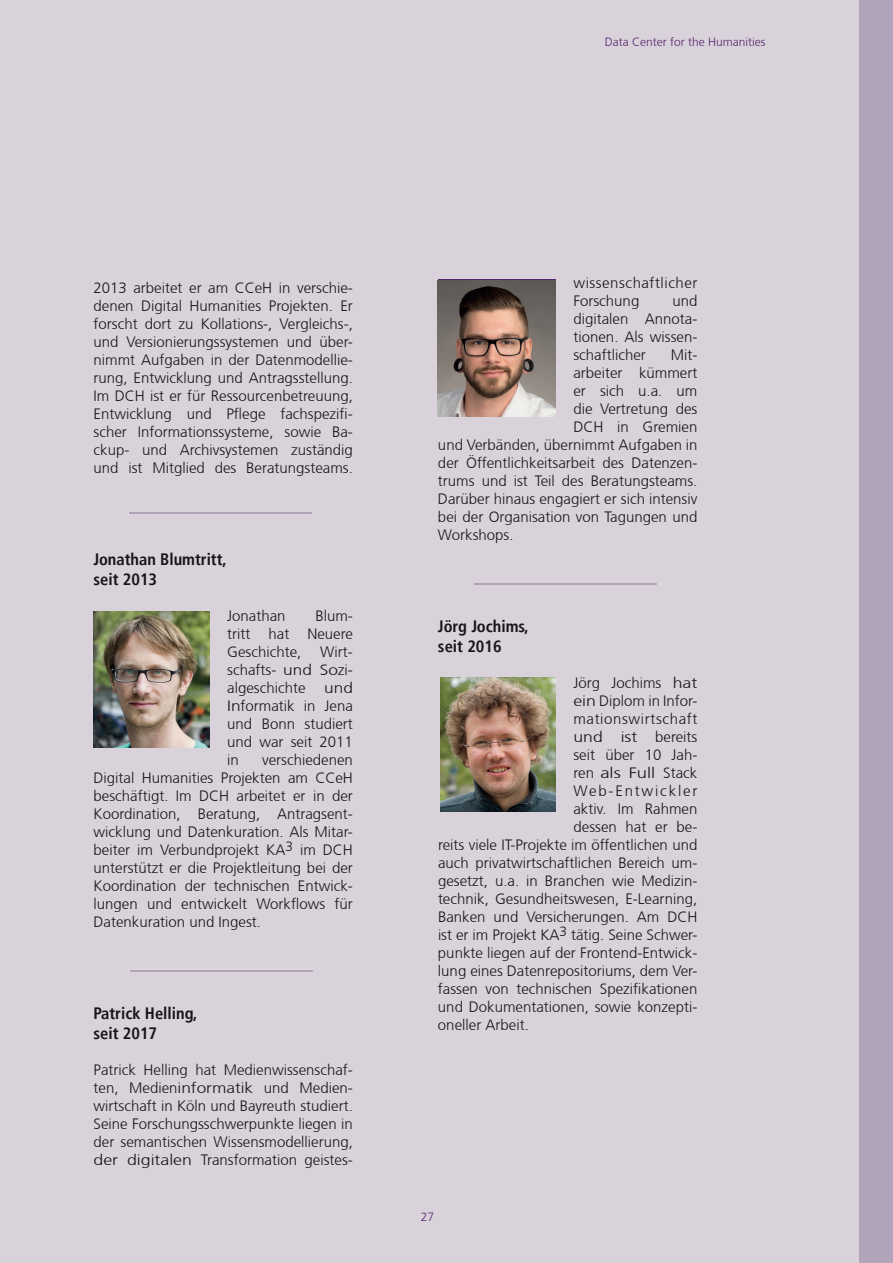
<style>
.page{position:relative;width:893px;height:1263px;background:#fff}
.page>*{position:absolute;margin:0;border:0;box-sizing:border-box;transform-origin:0 0}
.t1{font:700 condensed 16.5px/19.8px "Frutiger LT";color:#17151a}
.t2{font:300 15px/18px "Frutiger CE";color:#17151a;text-align:justify}
.t3{font:300 15px/18px "Frutiger CE";letter-spacing:.035em;color:#17151a}
.t4{font:300 15px "Frutiger CE";color:#17151a;scale:1.18 1}
.t5{font:300 15px "Frutiger CE";letter-spacing:.04em;color:#17151a}
.t6{font:300 15px "Frutiger CE";letter-spacing:.12em;color:#17151a}
.t7{font:300 15px "Frutiger CE";color:#17151a;scale:1.17 1}
.t8{font:300 12px "Frutiger CE";color:#57256d}
</style>
<div class="page">
<div style="left:0;top:0;width:859px;height:1263px;background:#d9d2db"></div>
<hr style="left:129px;top:513px;width:182px;height:1px;background:#b1a3b9">
<hr style="left:130px;top:970px;width:183px;height:1px;background:#b1a3b9">
<hr style="left:474px;top:583px;width:183px;height:2px;background:#b1a3b9">
<img style="left:94px;top:611px;width:116px;height:137px">
<img style="left:438px;top:281px;width:118px;height:135px">
<div style="left:859px;top:0;width:34px;height:1263px;background:#b1a3b9"></div>
<img style="left:440px;top:677px;width:116px;height:135px">
<p class="t8" style="left:605px;top:35px;width:162px">Data Center for the Humanities</p>
<p class="t2" style="left:94px;top:279px;width:261px">2013 arbeitet er am CCeH in verschie&shy;denen Digital Humanities Projekten. Er forscht dort zu Kollations-, Vergleichs-, und Versionierungssystemen und über&shy;nimmt Aufgaben in der Datenmodellie&shy;rung, Entwicklung und Antragsstellung.<br>Im DCH ist er für Ressourcenbetreuung, Entwicklung und Pflege fachspezifi&shy;scher Informationssysteme, sowie Ba&shy;ckup- und Archivsystemen zuständig und ist Mitglied des Beratungsteams.</p>
<p class="t1" style="left:94px;top:550px;width:135px">Jonathan Blumtritt, seit 2013</p>
<p class="t2" style="left:227px;top:607px;width:60px">Jonathan</p>
<p class="t2" style="left:227px;top:607px;width:127px;text-indent:88px">Blum&shy;tritt hat Neuere Geschichte, Wirt&shy;schafts- und Sozi&shy;algeschichte und Informatik in Jena und Bonn studiert und war seit 2011 in</p>
<p class="t2" style="left:94px;top:751px;width:261px;text-indent:169px">verschiedenen Digital Humanities Projekten am CCeH beschäftigt. Im DCH arbeitet er in der Koordination, Beratung, Antragsent&shy;wicklung und Datenkuration. Als Mitar&shy;beiter im Verbundprojekt KA<sup>3</sup> im DCH unterstützt er die Projektleitung bei der Koordination der technischen Entwick&shy;lungen und entwickelt Workflows für Datenkuration und Ingest.</p>
<p class="t1" style="left:94px;top:1003px;width:105px">Patrick Helling, seit 2017</p>
<p class="t2" style="left:94px;top:1060px;width:261px">Patrick Helling hat Medienwissenschaf&shy;ten, Medieninformatik und Medien&shy;wirtschaft in Köln und Bayreuth studiert.<br>Seine Forschungsschwerpunkte liegen in der semantischen Wissensmodellierung, der digitalen Transformation geistes-</p>
<p class="t3" style="left:573px;top:274px;width:125px">wissenschaftlicher<br>Forschung</p>
<p class="t2" style="left:573px;top:292px;width:125px;text-indent:99px">und digitalen Annota&shy;tionen. Als wissen&shy;schaftlicher</p>
<p class="t2" style="left:671px;top:346px;width:28px">Mit-</p>
<p class="t2" style="left:573px;top:364px;width:125px">arbeiter kümmert</p>
<p class="t2" style="left:573px;top:382px;width:125px">er sich u.a. um</p>
<p class="t2" style="left:573px;top:400px;width:125px">die Vertretung des</p>
<p class="t2" style="left:573px;top:418px;width:125px">DCH in Gremien</p>
<p class="t2" style="left:438px;top:436px;width:261px">und Verbänden, übernimmt Aufgaben in</p>
<p class="t2" style="left:438px;top:454px;width:261px">der Öffentlichkeitsarbeit des Datenzen-</p>
<p class="t2" style="left:438px;top:472px;width:261px">trums und ist Teil des Beratungsteams.</p>
<p class="t2" style="left:438px;top:490px;width:261px">Darüber hinaus engagiert er sich intensiv</p>
<p class="t2" style="left:438px;top:508px;width:261px">bei der Organisation von Tagungen und</p>
<p class="t2" style="left:438px;top:526px;width:77px">Workshops.</p>
<p class="t1" style="left:438px;top:616px;width:92px">Jörg Jochims, seit 2016</p>
<p class="t2" style="left:573px;top:674px;width:125px">Jörg Jochims hat</p>
<p class="t4" style="left:573px;top:692px;width:106px">ein Diplom in Infor-</p>
<p class="t5" style="left:573px;top:710px;width:125px">mationswirtschaft</p>
<p class="t7" style="left:573px;top:728px;width:107px">und ist bereits</p>
<p class="t2" style="left:573px;top:746px;width:125px">seit über 10 Jah-</p>
<p class="t2" style="left:573px;top:764px;width:125px">ren als Full Stack</p>
<p class="t6" style="left:573px;top:782px;width:125px">Web-Entwickler</p>
<p class="t2" style="left:573px;top:800px;width:125px">aktiv. Im Rahmen</p>
<p class="t2" style="left:573px;top:818px;width:125px">dessen hat er be-</p>
<p class="t2" style="left:438px;top:836px;width:261px">reits viele IT-Projekte im öffentlichen und</p>
<p class="t2" style="left:438px;top:854px;width:261px">auch privatwirtschaftlichen Bereich um-</p>
<p class="t2" style="left:438px;top:872px;width:261px">gesetzt, u.a. in Branchen wie Medizin-</p>
<p class="t2" style="left:438px;top:890px;width:261px">technik, Gesundheitswesen, E-Learning,</p>
<p class="t2" style="left:438px;top:908px;width:261px">Banken und Versicherungen. Am DCH</p>
<p class="t2" style="left:438px;top:926px;width:261px">ist er im Projekt KA<sup>3</sup> tätig. Seine Schwer-</p>
<p class="t2" style="left:438px;top:944px;width:261px">punkte liegen auf der Frontend-Entwick-</p>
<p class="t2" style="left:438px;top:962px;width:261px">lung eines Datenrepositoriums, dem Ver-</p>
<p class="t2" style="left:438px;top:980px;width:261px">fassen von technischen Spezifikationen</p>
<p class="t2" style="left:438px;top:998px;width:261px">und Dokumentationen, sowie konzepti-</p>
<p class="t2" style="left:438px;top:1016px;width:92px">oneller Arbeit.</p>
<p class="t8" style="left:421px;top:1210px;width:15px">27</p>
</div>
